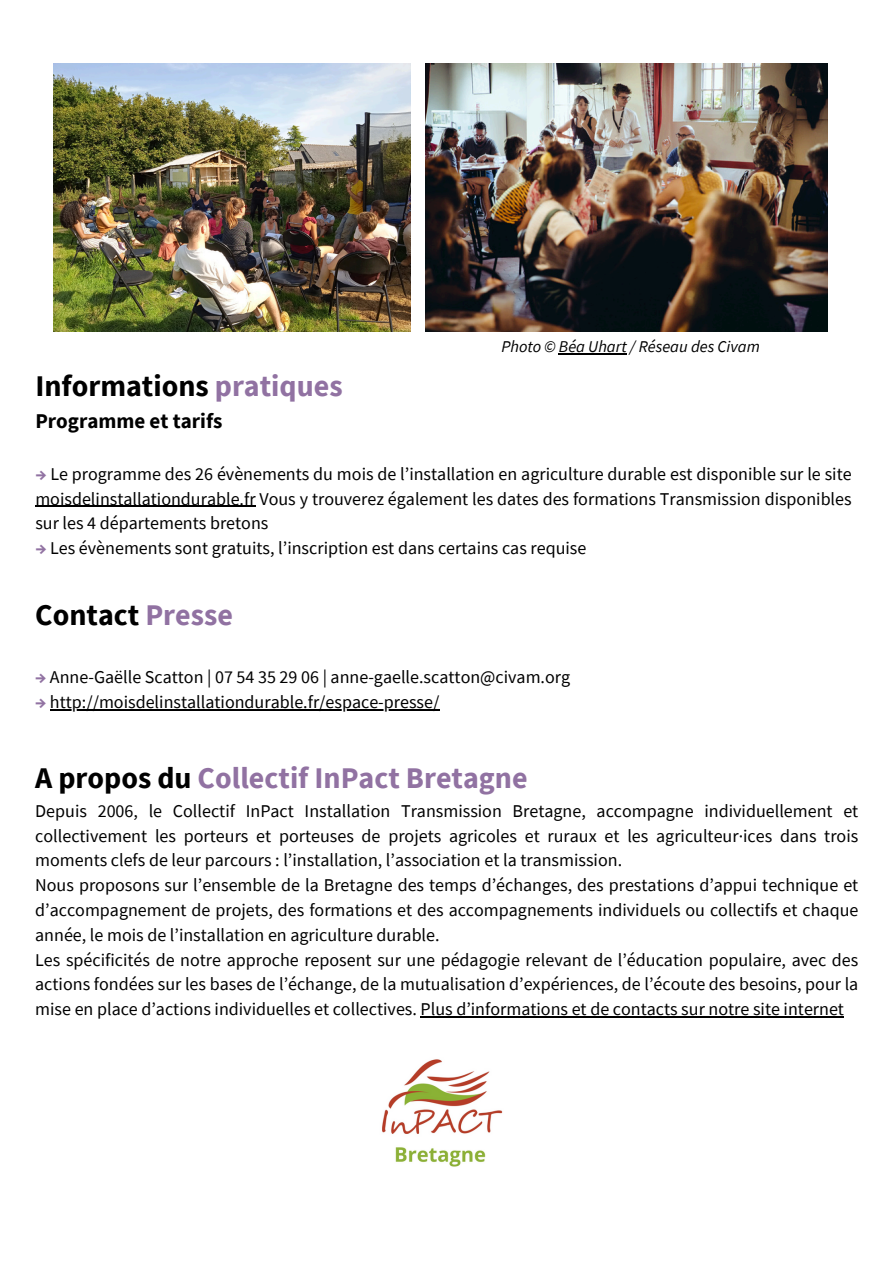
<style>
.page{position:relative;width:894px;height:1264px;background:#fff}
.page>*{position:absolute;margin:0;border:0;box-sizing:border-box;transform-origin:0 0}
.t1{font:700 30px "Source Sans Pro";color:#000}
.t2{font:700 30px "Source Sans Pro";color:#9172a2}
.t3{font:700 21px "Source Sans Pro";color:#000}
.t4{font:18px/24.8px "Source Sans Pro";color:#000;text-align:justify}
.t5{font:italic 16.5px "Source Sans Pro";color:#000}
.s1{color:#9172a2}
.s2{font-weight:700;color:#9172a2}
.s3{color:#000}
</style>
<div class="page">
<hr style="left:35px;top:505px;width:220px;height:2px;background:#000">
<hr style="left:50px;top:709px;width:389px;height:1px;background:#000">
<hr style="left:420px;top:1016px;width:423px;height:1px;background:#000">
<img style="left:425px;top:64px;width:401px;height:267px">
<img style="left:54px;top:64px;width:356px;height:267px">
<hr style="left:558px;top:353px;width:68px;height:1px;background:#000">
<img style="left:382px;top:1059px;width:121px;height:108px">
<p class="t5" style="left:501px;top:336px;width:260px">Photo © Béa Uhart / Réseau des Civam</p>
<p class="t1" style="left:35px;top:367px;width:309px">Informations <span class="s1">pratiques</span></p>
<p class="t3" style="left:35px;top:407px;width:188px">Programme et tarifs</p>
<p class="t4" style="left:35px;top:461px;width:817px"><span class="s2">→</span> Le programme des 26 évènements du mois de l’installation en agriculture durable est disponible sur le site moisdelinstallationdurable.fr Vous y trouverez également les dates des formations Transmission disponibles sur les 4 départements bretons</p>
<p class="t4" style="left:35px;top:535px;width:552px"><span class="s2">→</span> Les évènements sont gratuits, l’inscription est dans certains cas requise</p>
<h2 class="t1" style="left:35px;top:595px;width:199px">Contact <span class="s1">Presse</span></h2>
<p class="t4" style="left:35px;top:664px;width:536px"><span class="s2">→</span> Anne-Gaëlle Scatton | 07 54 35 29 06 | anne-gaelle.scatton@civam.org</p>
<p class="t4" style="left:35px;top:689px;width:405px"><span class="s2">→</span> http://moisdelinstallationdurable.fr/espace-presse/</p>
<p class="t2" style="left:35px;top:758px;width:494px"><span class="s3">A propos du</span> Collectif InPact Bretagne</p>
<p class="t4" style="left:35px;top:798px;width:824px">Depuis 2006, le Collectif InPact Installation Transmission Bretagne, accompagne individuellement et collectivement les porteurs et porteuses de projets agricoles et ruraux et les agriculteur·ices dans trois moments clefs de leur parcours : l’installation, l’association et la transmission.</p>
<p class="t4" style="left:35px;top:872px;width:824px">Nous proposons sur l’ensemble de la Bretagne des temps d’échanges, des prestations d’appui technique et d’accompagnement de projets, des formations et des accompagnements individuels ou collectifs et chaque année, le mois de l’installation en agriculture durable.</p>
<p class="t4" style="left:35px;top:946px;width:824px">Les spécificités de notre approche reposent sur une pédagogie relevant de l’éducation populaire, avec des actions fondées sur les bases de l’échange, de la mutualisation d’expériences, de l’écoute des besoins, pour la mise en place d’actions individuelles et collectives. Plus d’informations et de contacts sur notre site internet</p>
</div>
